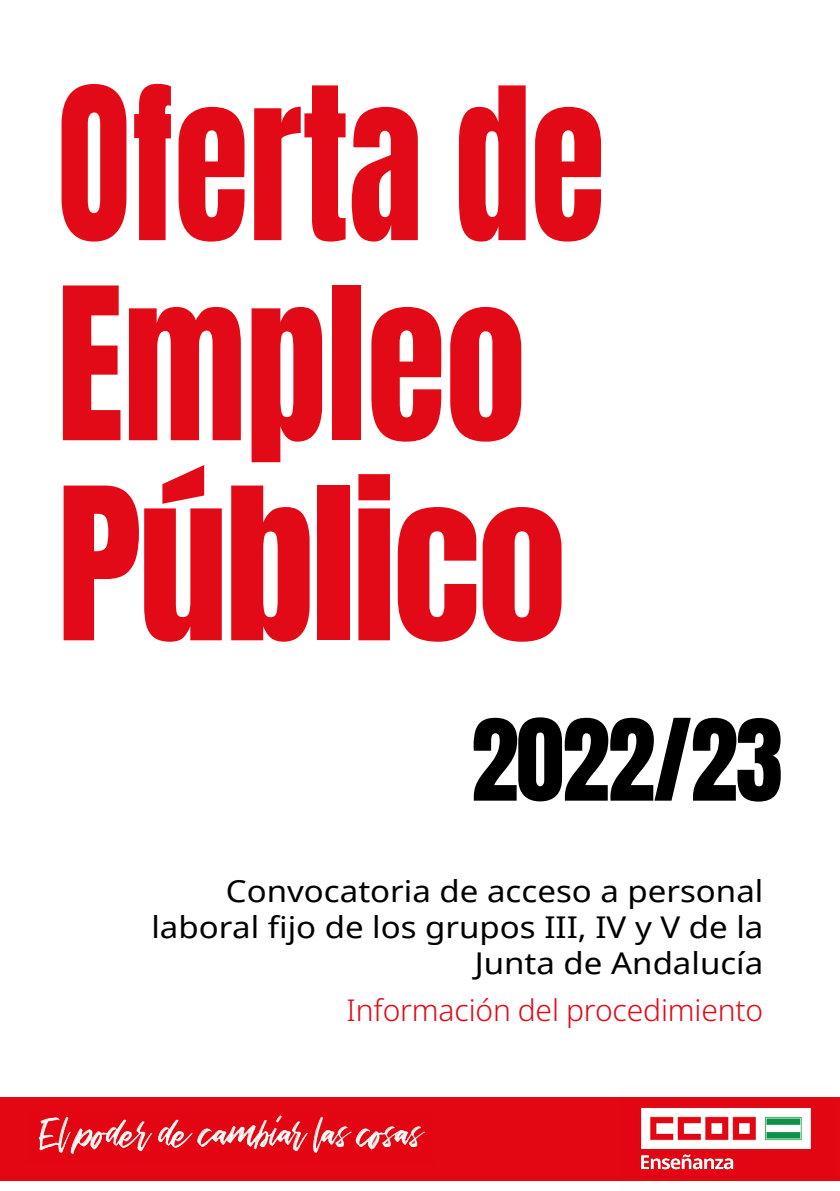
<style>
.page{position:relative;width:840px;height:1191px;background:#fff}
.page>*{position:absolute;margin:0;border:0;box-sizing:border-box;transform-origin:0 0}
.t1{font:180px/200px "Anton";color:#e30a18;scale:.85 1}
.t2{font:96px "Anton";letter-spacing:-.02em;color:#000}
.t3{font:30px/36px "Noto Sans";color:#000;text-align:right;scale:1.1 1}
.t4{font:300 30px "Noto Sans";letter-spacing:-.005em;color:#e30a18}
</style>
<div class="page">
<div style="left:0;top:1097px;width:839px;height:83px;background:#e30613"></div>
<img style="left:38px;top:1115px;width:387px;height:40px">
<img style="left:618px;top:1107px;width:213px;height:74px">
<h1 class="t1" style="left:57px;top:78px;width:646px">Oferta de<br>Empleo<br>Público</h1>
<h2 class="t2" style="left:470px;top:711px;width:313px">2022/23</h2>
<p class="t3" style="left:151px;top:872px;width:557px">Convocatoria de acceso a personal laboral fijo de los grupos III, IV y V de la<br>Junta de Andalucía</p>
<p class="t4" style="left:346px;top:989px;width:418px">Información del procedimiento</p>
</div>
